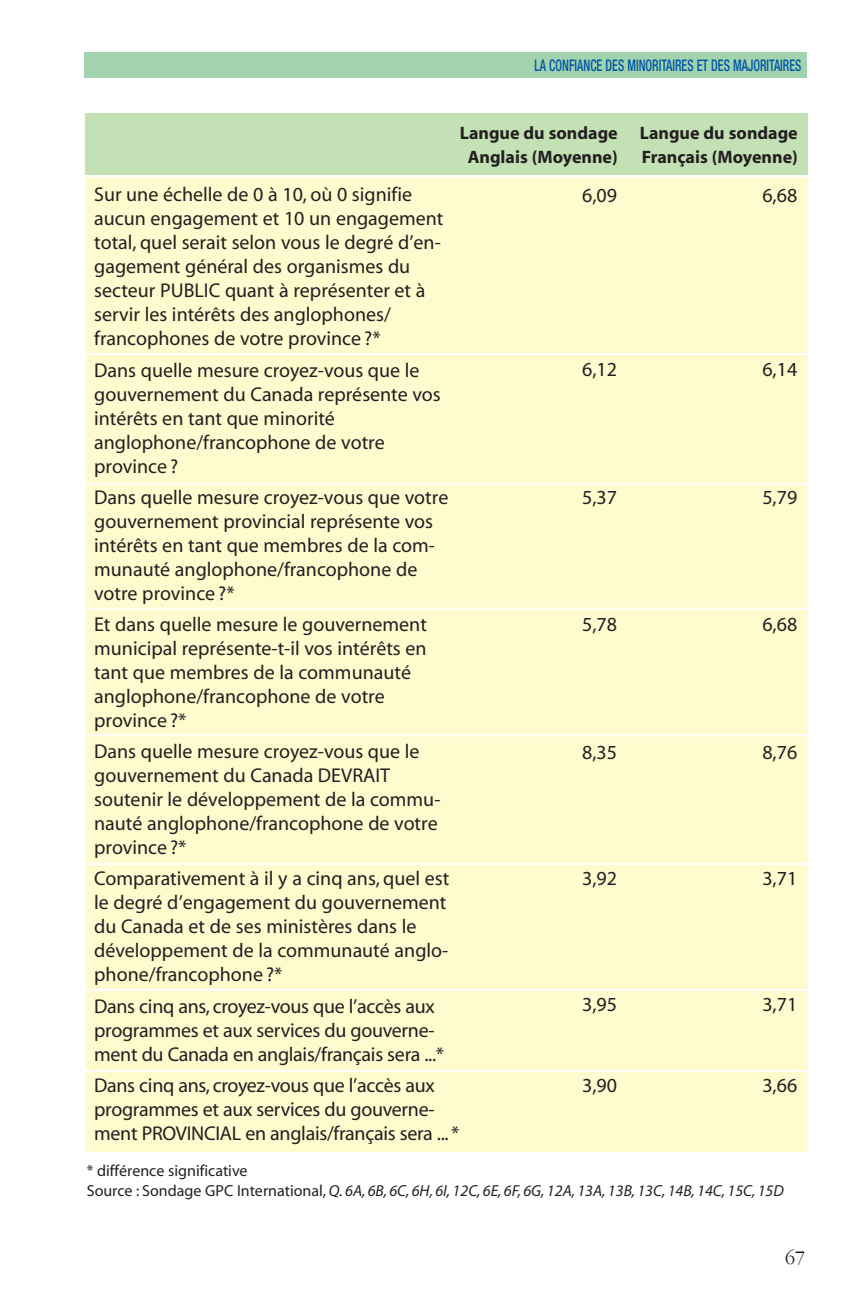
<style>
.page{position:relative;width:864px;height:1296px;background:#fff}
.page>*{position:absolute;margin:0;border:0;box-sizing:border-box;transform-origin:0 0}
.t1{font:20px/24px "Myriad";color:#231f20}
.t2{font:300 20px "Garamond";color:#231f20}
.t3{font:700 18px/24px "Myriad";color:#231f20}
.t4{font:italic 16px/20px "Myriad";color:#231f20}
.t5{font:500 condensed 16px "Helvetica Neue";color:#0155a5;scale:.75 1}
.s1{font-style:normal}
</style>
<div class="page">
<div style="left:85px;top:113px;width:722px;height:62px;background:#c3e1b5"></div>
<div style="left:85px;top:177px;width:722px;height:975px;background:#fffbcf"></div>
<div style="left:85px;top:53px;width:722px;height:25px;background:#a1d4ae"></div>
<hr style="left:85px;top:353px;width:722px;height:2px;background:#fff">
<hr style="left:85px;top:483px;width:722px;height:2px;background:#fff">
<hr style="left:85px;top:608px;width:722px;height:2px;background:#fff">
<hr style="left:85px;top:734px;width:722px;height:2px;background:#fff">
<hr style="left:85px;top:863px;width:722px;height:2px;background:#fff">
<hr style="left:85px;top:989px;width:722px;height:2px;background:#fff">
<hr style="left:85px;top:1070px;width:722px;height:2px;background:#fff">
<p class="t5" style="left:535px;top:60px;width:357px">LA CONFIANCE DES MINORITAIRES ET DES MAJORITAIRES</p>
<p class="t3" style="left:468px;top:122px;width:331px;text-indent:-8px">Langue du sondage Langue du sondage<br>Anglais (Moyenne)</p>
<p class="t3" style="left:642px;top:146px;width:158px">Français (Moyenne)</p>
<p class="t1" style="left:94px;top:184px;width:351px">Sur une échelle de 0 à 10, où 0 signifie aucun engagement et 10 un engagement total, quel serait selon vous le degré d’en&shy;gagement général des organismes du secteur PUBLIC quant à représenter et à servir les intérêts des anglophones/ francophones de votre province ?*</p>
<p class="t1" style="left:94px;top:360px;width:348px">Dans quelle mesure croyez-vous que le gouvernement du Canada représente vos intérêts en tant que minorité anglophone/francophone de votre province ?</p>
<p class="t1" style="left:94px;top:487px;width:356px">Dans quelle mesure croyez-vous que votre gouvernement provincial représente vos intérêts en tant que membres de la com&shy;munauté anglophone/francophone de votre province ?*</p>
<p class="t1" style="left:94px;top:614px;width:334px">Et dans quelle mesure le gouvernement municipal représente-t-il vos intérêts en tant que membres de la communauté anglophone/francophone de votre province ?*</p>
<p class="t1" style="left:94px;top:741px;width:348px">Dans quelle mesure croyez-vous que le gouvernement du Canada DEVRAIT soutenir le développement de la commu&shy;nauté anglophone/francophone de votre province ?*</p>
<p class="t1" style="left:94px;top:868px;width:357px">Comparativement à il y a cinq ans, quel est le degré d’engagement du gouvernement du Canada et de ses ministères dans le développement de la communauté anglo&shy;phone/francophone ?*</p>
<p class="t1" style="left:94px;top:996px;width:351px">Dans cinq ans, croyez-vous que l’accès aux programmes et aux services du gouverne&shy;ment du Canada en anglais/français sera ...*</p>
<p class="t1" style="left:94px;top:1075px;width:367px">Dans cinq ans, croyez-vous que l’accès aux programmes et aux services du gouverne&shy;ment PROVINCIAL en anglais/français sera ... *</p>
<p class="t4" style="left:87px;top:1162px;width:699px"><span class="s1">* différence significative<br>Source : Sondage GPC International,</span> Q. 6A, 6B, 6C, 6H, 6I, 12C, 6E, 6F, 6G, 12A, 13A, 13B, 13C, 14B, 14C, 15C, 15D</p>
<p class="t1" style="left:582px;top:185px;width:36px">6,09</p>
<p class="t1" style="left:762px;top:185px;width:36px">6,68</p>
<p class="t1" style="left:582px;top:359px;width:36px">6,12</p>
<p class="t1" style="left:762px;top:359px;width:36px">6,14</p>
<p class="t1" style="left:582px;top:487px;width:36px">5,37</p>
<p class="t1" style="left:762px;top:487px;width:36px">5,79</p>
<p class="t1" style="left:582px;top:614px;width:36px">5,78</p>
<p class="t1" style="left:762px;top:614px;width:36px">6,68</p>
<p class="t1" style="left:582px;top:742px;width:36px">8,35</p>
<p class="t1" style="left:762px;top:742px;width:36px">8,76</p>
<p class="t1" style="left:582px;top:868px;width:36px">3,92</p>
<p class="t1" style="left:762px;top:868px;width:36px">3,71</p>
<p class="t1" style="left:582px;top:994px;width:36px">3,95</p>
<p class="t1" style="left:762px;top:994px;width:36px">3,71</p>
<p class="t1" style="left:582px;top:1075px;width:36px">3,90</p>
<p class="t1" style="left:762px;top:1075px;width:36px">3,66</p>
<p class="t2" style="left:785px;top:1245px;width:21px">67</p>
</div>
